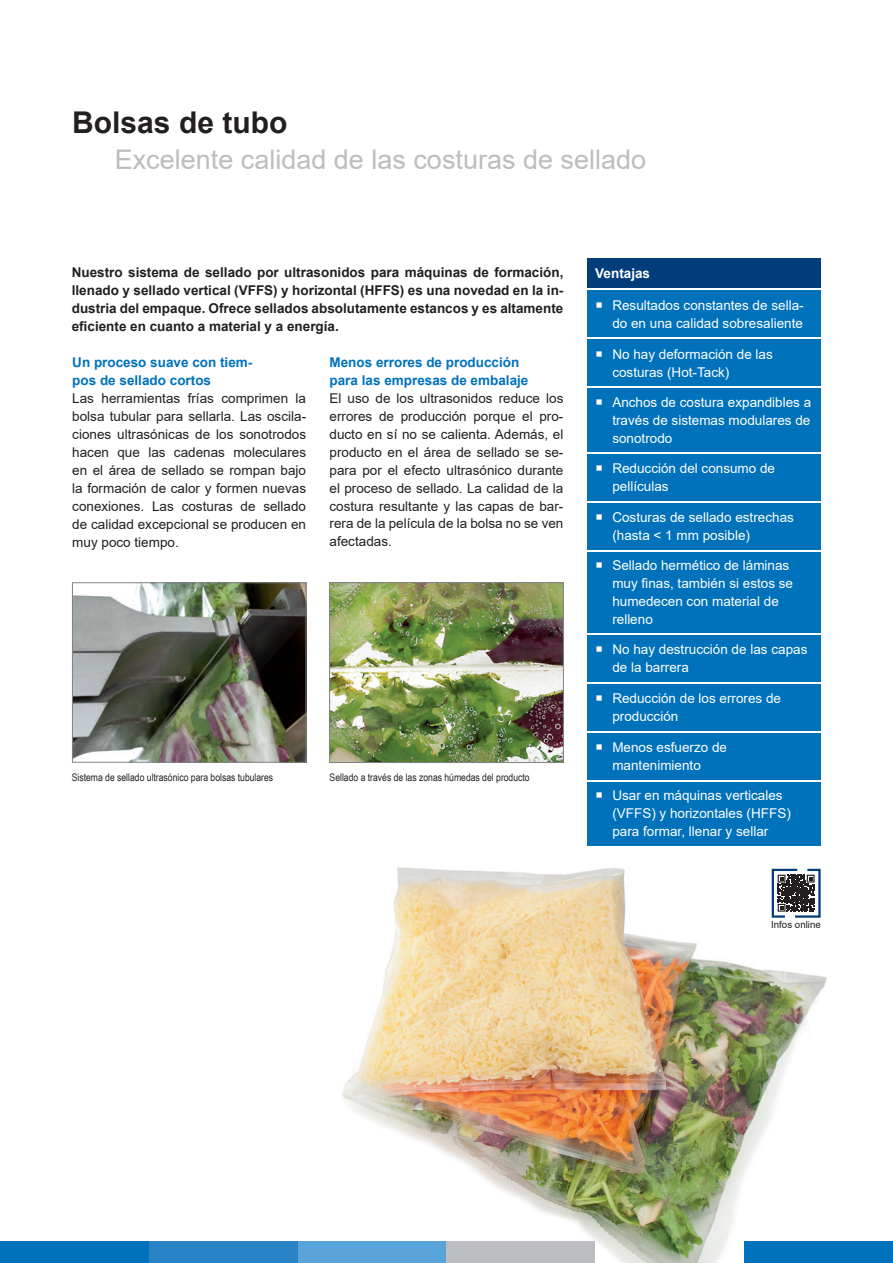
<style>
.page{position:relative;width:893px;height:1263px;background:#fff}
.page>*{position:absolute;margin:0;border:0;box-sizing:border-box;transform-origin:0 0}
.t1{font:700 30px "Arial";color:#231f20}
.t2{font:27px "Arial";color:#bcbdc0}
.t3{font:13.5px/18px "Arial";color:#231f20;text-align:justify}
.t4{font:13.5px/18px "Arial";color:#fff}
.t5{font:700 13.5px/18px "Arial";color:#231f20;text-align:justify}
.t6{font:700 13.5px/18px "Arial";color:#0072bc}
.t7{font:700 13.5px "Arial";color:#fff}
.t8{font:10.5px "Arial Narrow";color:#231f20}
.t9{font:9.75px "Arial";color:#231f20}
</style>
<div class="page">
<img style="left:250px;top:845px;width:643px;height:418px">
<div style="left:587px;top:259px;width:234px;height:29px;background:#013c7b"></div>
<div style="left:587px;top:290px;width:234px;height:47px;background:#0072bc"></div>
<div style="left:587px;top:552px;width:234px;height:81px;background:#0072bc"></div>
<div style="left:587px;top:339px;width:234px;height:47px;background:#0072bc"></div>
<div style="left:587px;top:388px;width:234px;height:64px;background:#0072bc"></div>
<div style="left:587px;top:454px;width:234px;height:47px;background:#0072bc"></div>
<div style="left:587px;top:635px;width:234px;height:47px;background:#0072bc"></div>
<div style="left:587px;top:684px;width:234px;height:46px;background:#0072bc"></div>
<div style="left:587px;top:733px;width:234px;height:46px;background:#0072bc"></div>
<div style="left:587px;top:503px;width:234px;height:47px;background:#0072bc"></div>
<div style="left:587px;top:782px;width:234px;height:63px;background:#0072bc"></div>
<img style="left:74px;top:585px;width:230px;height:175px">
<div style="left:72px;top:583px;width:234px;height:179px;border:1px solid #808285"></div>
<img style="left:331px;top:584px;width:231px;height:177px">
<div style="left:329px;top:582px;width:235px;height:181px;border:1px solid #808285"></div>
<svg style="left:771px;top:868px;width:51px;height:51px"></svg>
<div style="left:0;top:1242px;width:149px;height:21px;background:#0072bc"></div>
<div style="left:149px;top:1242px;width:149px;height:21px;background:#2882c4"></div>
<div style="left:298px;top:1242px;width:148px;height:21px;background:#58a4da"></div>
<div style="left:446px;top:1242px;width:149px;height:21px;background:#bcbdc0"></div>
<div style="left:744px;top:1242px;width:149px;height:21px;background:#0072bc"></div>
<h1 class="t1" style="left:72px;top:101px;width:217px">Bolsas de tubo</h1>
<h2 class="t2" style="left:115px;top:140px;width:533px">Excelente calidad de las costuras de sellado</h2>
<p class="t5" style="left:72px;top:263px;width:493px">Nuestro sistema de sellado por ultrasonidos para máquinas de formación, llenado y sellado vertical (VFFS) y horizontal (HFFS) es una novedad en la in&shy;dustria del empaque. Ofrece sellados absolutamente estancos y es altamente eficiente en cuanto a material y a energía.</p>
<p class="t6" style="left:72px;top:353px;width:182px">Un proceso suave con tiem&shy;pos de sellado cortos</p>
<p class="t3" style="left:72px;top:389px;width:235px">Las herramientas frías comprimen la bolsa tubular para sellarla. Las oscila&shy;ciones ultrasónicas de los sonotrodos hacen que las cadenas moleculares en el área de sellado se rompan bajo la formación de calor y formen nuevas conexiones. Las costuras de sellado de calidad excepcional se producen en muy poco tiempo.</p>
<p class="t6" style="left:330px;top:353px;width:200px">Menos errores de producción para las empresas de embalaje</p>
<p class="t3" style="left:330px;top:389px;width:235px">El uso de los ultrasonidos reduce los errores de producción porque el pro&shy;ducto en sí no se calienta. Además, el producto en el área de sellado se se&shy;para por el efecto ultrasónico durante el proceso de sellado. La calidad de la costura resultante y las capas de bar&shy;rera de la película de la bolsa no se ven afectadas.</p>
<p class="t8" style="left:72px;top:769px;width:203px">Sistema de sellado ultrasónico para bolsas tubulares</p>
<p class="t8" style="left:330px;top:769px;width:202px">Sellado a través de las zonas húmedas del producto</p>
<p class="t7" style="left:595px;top:264px;width:56px">Ventajas</p>
<p class="t4" style="left:612px;top:296px;width:193px">Resultados constantes de sella&shy;do en una calidad sobresaliente</p>
<p class="t4" style="left:612px;top:345px;width:162px">No hay deformación de las costuras (Hot-Tack)</p>
<p class="t4" style="left:612px;top:393px;width:200px;text-align:justify">Anchos de costura expandibles a través de sistemas modulares de sonotrodo</p>
<p class="t4" style="left:612px;top:460px;width:164px">Reducción del consumo de pellículas</p>
<p class="t4" style="left:612px;top:508px;width:183px">Costuras de sellado estrechas (hasta &lt; 1 mm posible)</p>
<p class="t4" style="left:612px;top:556px;width:182px">Sellado hermético de láminas muy finas, también si estos se humedecen con material de relleno</p>
<p class="t4" style="left:612px;top:640px;width:197px">No hay destrucción de las capas de la barrera</p>
<p class="t4" style="left:612px;top:689px;width:170px">Reducción de los errores de producción</p>
<p class="t4" style="left:612px;top:738px;width:116px">Menos esfuerzo de mantenimiento</p>
<p class="t4" style="left:612px;top:786px;width:180px">Usar en máquinas verticales (VFFS) y horizontales (HFFS) para formar, llenar y sellar</p>
<p class="t9" style="left:771px;top:918px;width:51px">Infos online</p>
</div>
